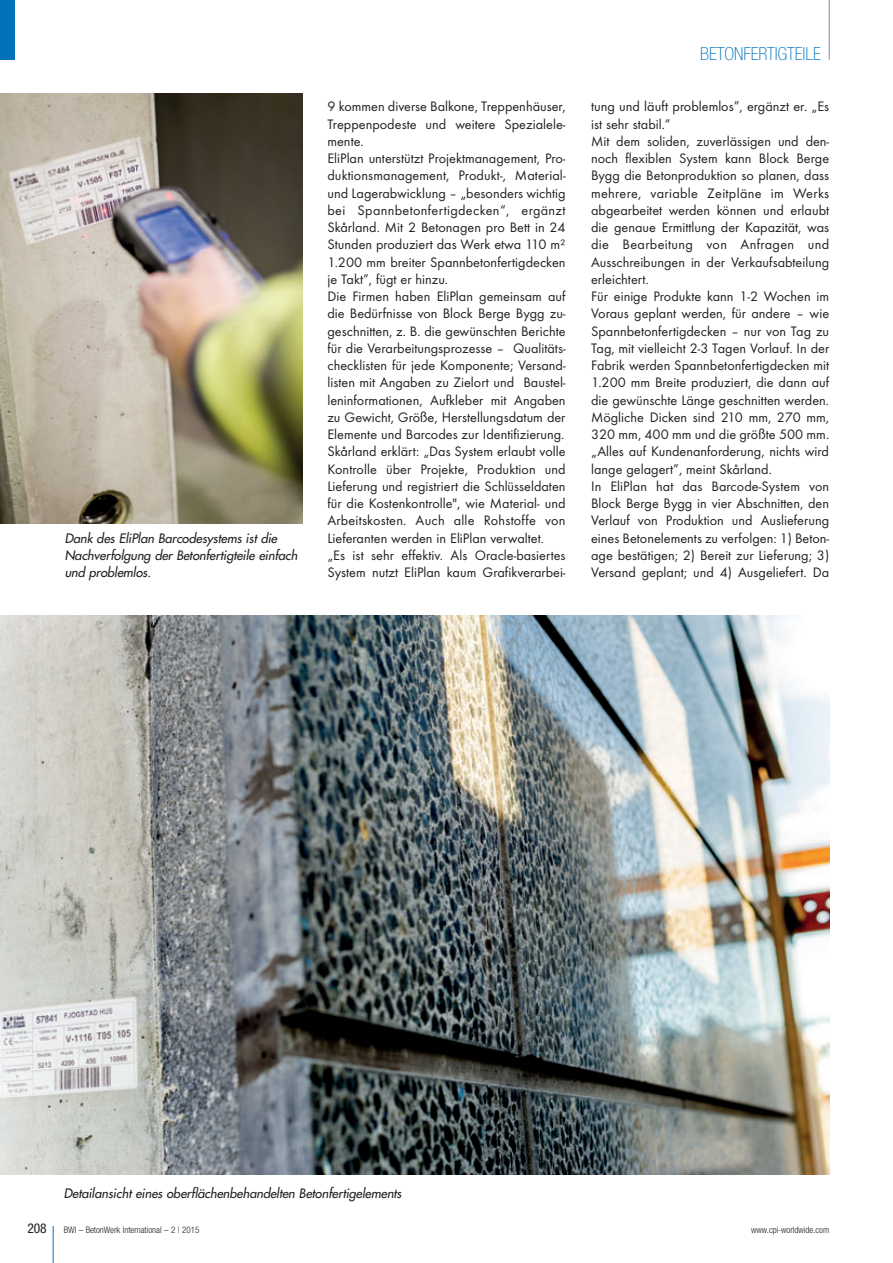
<style>
.page{position:relative;width:893px;height:1263px;background:#fff}
.page>*{position:absolute;margin:0;border:0;box-sizing:border-box;transform-origin:0 0}
.t1{font:100 condensed 18px "Helvetica Neue";color:#0372bb}
.t2{font:14.25px/17.2px "Futura T";color:#231f20}
.t3{font:condensed 13.5px "Helvetica Neue";color:#231f20}
.t4{font:italic 12.75px/17.2px "Futura";letter-spacing:-.005em;color:#231f20}
.t5{font:300 condensed 9px "Helvetica Neue";color:#231f20}
</style>
<div class="page">
<hr style="left:53px;top:1226px;width:1px;height:37px;background:#0372bb">
<hr style="left:829px;top:0;width:1px;height:60px;background:#73909f">
<div style="left:0;top:0;width:15px;height:60px;background:#0372bb"></div>
<img style="left:0;top:94px;width:303px;height:429px">
<img style="left:0;top:616px;width:829px;height:558px">
<p class="t4" style="left:65px;top:529px;width:237px">Dank des EliPlan Barcodesystems ist die<br>Nachverfolgung der Betonfertigteile einfach und problemlos.</p>
<p class="t1" style="left:700px;top:43px;width:122px">BETONFERTIGTEILE</p>
<p class="t2" style="left:327px;top:98px;width:240px">9 kommen diverse Balkone, Treppenhäuser, Trep pen podeste und weitere Spezialele - mente.<br>EliPlan unterstützt Projektmanagement, Pro - duktionsmanagement, Produkt-, Material&shy;und Lagerabwicklung – „besonders wichtig bei Spannbetonfertigdecken“, ergänzt Skårland. Mit 2 Betonagen pro Bett in 24<br>Stunden produziert das Werk etwa 110 m²<br>1.200 mm breiter Spannbetonfertigdecken je Takt”, fügt er hinzu.<br>Die Firmen haben EliPlan gemeinsam auf die Bedürfnisse von Block Berge Bygg zu - geschnitten, z. B. die gewünschten Berichte für die Verarbeitungsprozesse – Qualitäts - checklisten für jede Komponente; Versand - listen mit Angaben zu Zielort und Baustel - leninformationen, Aufkleber mit Angaben zu Gewicht, Größe, Herstellungsdatum der Elemente und Barcodes zur Identifizierung.<br>Skårland erklärt: „Das System erlaubt volle Kontrolle über Projekte, Produktion und Lieferung und registriert die Schlüsseldaten für die Kostenkontrolle", wie Material- und Arbeitskosten. Auch alle Rohstoffe von Lieferanten werden in EliPlan verwaltet.<br>„Es ist sehr effektiv. Als Oracle-basiertes Sys tem nutzt EliPlan kaum Grafikver arbei -</p>
<p class="t2" style="left:591px;top:98px;width:240px">tung und läuft problemlos”, ergänzt er. „Es ist sehr stabil.“<br>Mit dem soliden, zuverlässigen und den&shy;noch flexiblen System kann Block Berge Bygg die Betonproduktion so planen, dass mehrere, variable Zeitpläne im Werks abgearbeitet werden können und erlaubt die genaue Ermittlung der Kapazität, was die Bearbeitung von Anfragen und Ausschreibungen in der Verkaufsabteilung erleichtert.<br>Für einige Produkte kann 1-2 Wochen im Voraus geplant werden, für andere – wie Spannbetonfertigdecken – nur von Tag zu Tag, mit vielleicht 2-3 Tagen Vorlauf. In der Fabrik werden Spannbetonfertigdecken mit 1.200 mm Breite produziert, die dann auf die gewünschte Länge geschnitten werden.<br>Mögliche Dicken sind 210 mm, 270 mm, 320 mm, 400 mm und die größte 500 mm. „Alles auf Kundenanforderung, nichts wird lange gelagert”, meint Skårland.<br>In EliPlan hat das Barcode-System von Block Berge Bygg in vier Abschnitten, den Verlauf von Produktion und Auslieferung eines Betonelements zu verfolgen: 1) Beton - age bestätigen; 2) Bereit zur Lieferung; 3)<br>Versand geplant; und 4) Ausgeliefert. Da</p>
<p class="t4" style="left:64px;top:1185px;width:342px">Detailansicht eines oberflächenbehandelten Betonfertigelements</p>
<p class="t3" style="left:28px;top:1220px;width:21px">208</p>
<p class="t5" style="left:64px;top:1224px;width:137px">BWI – BetonWerk International – 2 | 2015</p>
<p class="t5" style="left:751px;top:1224px;width:79px">www.cpi-worldwide.com</p>
</div>
